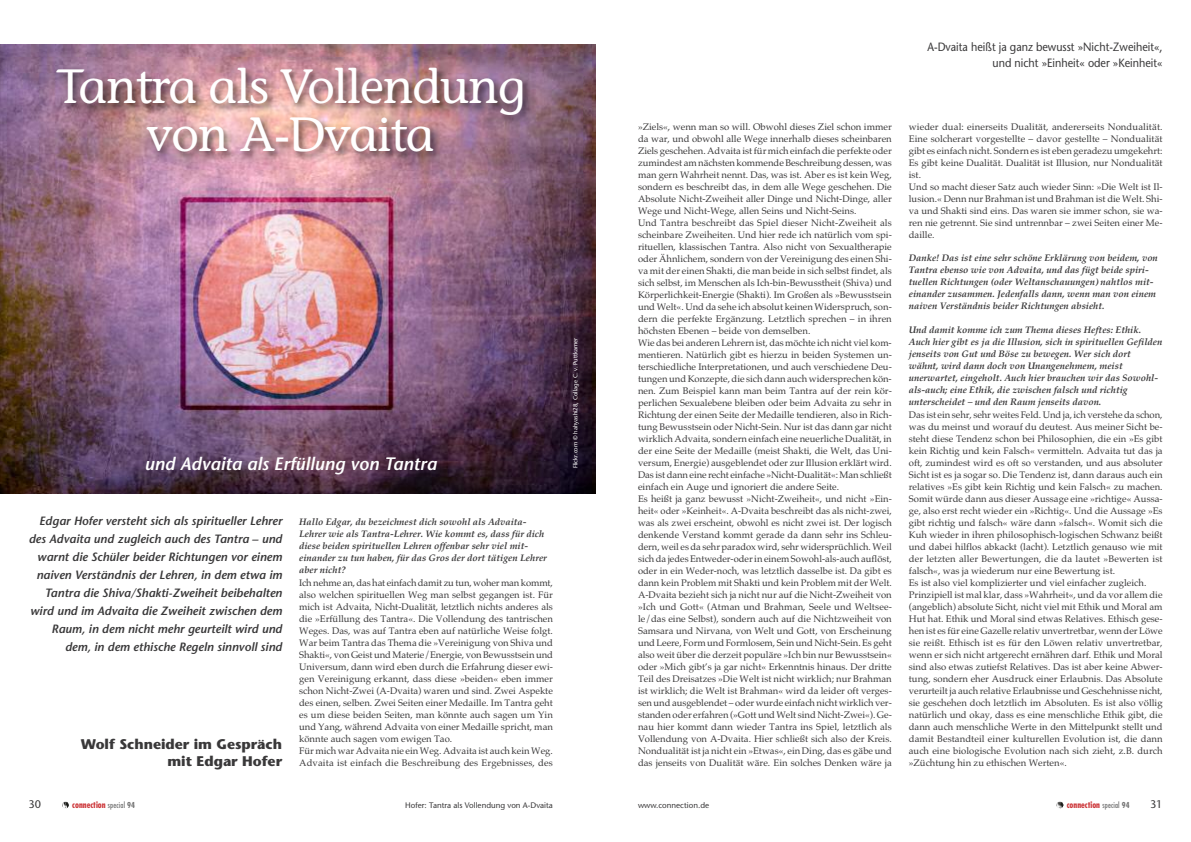
<style>
.page{position:relative;width:1191px;height:842px;background:#fff}
.page>*{position:absolute;margin:0;border:0;box-sizing:border-box;transform-origin:0 0}
.t1{font:48px/48.1px "Stone Informal";letter-spacing:-.03em;color:#fff;text-align:center}
.t2{font:italic 600 18px "Stone Sans";color:#fff}
.t3{font:700 14px/16.8px "Stone Sans";color:#393839;text-align:right}
.t4{font:italic 600 12px/18px "Stone Sans";color:#393839;text-align:right}
.t5{font:12px/16px "Stone Sans";color:#393839;text-align:right;scale:.9 1}
.t6{font:11px "Stone Sans";color:#393839}
.t7{font:9.5px/12px "Palatino";color:#393839}
.t8{font:italic 700 9.5px/12px "Palatino";color:#393839}
.t9{font:700 condensed 9px "Futura";color:#cd383b}
.t10{font:8px "Stone Sans";color:#393839}
.t11{font:6px "Stone Sans";color:#fff}
.s1{font-weight:400;font-size:8px;color:#747474}
.s2{font-size:8px;color:#747474}
</style>
<div class="page">
<img style="left:0;top:45px;width:595px;height:449px">
<svg style="left:62px;top:801px;width:7px;height:7px"></svg>
<svg style="left:1056px;top:801px;width:7px;height:7px"></svg>
<img style="left:7px;top:58px;width:575px;height:125px">
<h1 class="t1" style="left:56px;top:63px;width:471px">Tantra als Vollendung von A-Dvaita</h1>
<h2 class="t2" style="left:144px;top:457px;width:294px">und Advaita als Erfüllung von Tantra</h2>
<p class="t4" style="left:29px;top:513px;width:255px">Edgar Hofer versteht sich als spiritueller Lehrer des Advaita und zugleich auch des Tantra – und warnt die Schüler beider Richtungen vor einem naiven Verständnis der Lehren, in dem etwa im Tantra die Shiva/Shakti-Zweiheit beibehalten wird und im Advaita die Zweiheit zwischen dem Raum, in dem nicht mehr geurteilt wird und dem, in dem ethische Regeln sinnvoll sind</p>
<h3 class="t3" style="left:81px;top:737px;width:203px">Wolf Schneider im Gespräch mit Edgar Hofer</h3>
<p class="t8" style="left:299px;top:516px;width:249px">Hallo Edgar, du bezeichnest dich sowohl als Advaita-Lehrer wie als Tantra-Lehrer. Wie kommt es, dass für dich diese beiden spirituellen Lehren offenbar sehr viel mit&shy;einander zu tun haben, für das Gros der dort tätigen Lehrer aber nicht?</p>
<p class="t7" style="left:299px;top:577px;width:255px">Ich nehme an, das hat einfach damit zu tun, woher man kommt, also welchen spirituellen Weg man selbst gegangen ist. Für mich ist Advaita, Nicht-Dualität, letztlich nichts anderes als die »Erfüllung des Tantra«. Die Vollendung des tantrischen Weges. Das, was auf Tantra eben auf natürliche Weise folgt.<br>War beim Tantra das Thema die »Vereinigung von Shiva und Shakti«, von Geist und Materie/Energie, von Bewusstsein und Universum, dann wird eben durch die Erfahrung dieser ewi&shy;gen Vereinigung erkannt, dass diese »beiden« eben immer schon Nicht-Zwei (A-Dvaita) waren und sind. Zwei Aspekte des einen, selben. Zwei Seiten einer Medaille. Im Tantra geht es um diese beiden Seiten, man könnte auch sagen um Yin und Yang, während Advaita von einer Medaille spricht, man könnte auch sagen vom ewigen Tao.<br>Für mich war Advaita nie ein Weg. Advaita ist auch kein Weg.<br>Advaita ist einfach die Beschreibung des Ergebnisses, des</p>
<p class="t6" style="left:28px;top:799px;width:14px">30</p>
<p class="t9" style="left:72px;top:800px;width:64px">connection <span class="s1">special</span> <span class="s2">94</span></p>
<p class="t10" style="left:405px;top:802px;width:149px">Hofer: Tantra als Vollendung von A-Dvaita</p>
<p class="t11" style="left:573px;top:468px;width:132px;rotate:-90deg">Flickr.com © hahyashi28, Collage C. v. Puttkamer</p>
<p class="t5" style="left:927px;top:40px;width:263px">A-Dvaita heißt ja ganz bewusst »Nicht-Zweiheit«, und nicht »Einheit« oder »Keinheit«</p>
<p class="t7" style="left:638px;top:121px;width:255px">»Ziels«, wenn man so will. Obwohl dieses Ziel schon immer da war, und obwohl alle Wege innerhalb dieses scheinbaren Ziels geschehen. Advaita ist für mich einfach die perfekte oder zumindest am nächsten kommende Beschreibung dessen, was man gern Wahrheit nennt. Das, was ist. Aber es ist kein Weg, sondern es beschreibt das, in dem alle Wege geschehen. Die Absolute Nicht-Zweiheit aller Dinge und Nicht-Dinge, aller Wege und Nicht-Wege, allen Seins und Nicht-Seins.<br>Und Tantra beschreibt das Spiel dieser Nicht-Zweiheit als scheinbare Zweiheiten. Und hier rede ich natürlich vom spi&shy;rituellen, klassischen Tantra. Also nicht von Sexualtherapie oder Ähnlichem, sondern von der Vereinigung des einen Shi&shy;va mit der einen Shakti, die man beide in sich selbst findet, als sich selbst, im Menschen als Ich-bin-Bewusstheit (Shiva) und Körperlichkeit-Energie (Shakti). Im Großen als »Bewusstsein und Welt«. Und da sehe ich absolut keinen Widerspruch, son&shy;dern die perfekte Ergänzung. Letztlich sprechen – in ihren höchsten Ebenen – beide von demselben.<br>Wie das bei anderen Lehrern ist, das möchte ich nicht viel kom&shy;mentieren. Natürlich gibt es hierzu in beiden Systemen un&shy;terschiedliche Interpretationen, und auch verschiedene Deu&shy;tungen und Konzepte, die sich dann auch widersprechen kön&shy;nen. Zum Beispiel kann man beim Tantra auf der rein kör&shy;perlichen Sexualebene bleiben oder beim Advaita zu sehr in Richtung der einen Seite der Medaille tendieren, also in Rich&shy;tung Bewusstsein oder Nicht-Sein. Nur ist das dann gar nicht wirklich Advaita, sondern einfach eine neuerliche Dualität, in der eine Seite der Medaille (meist Shakti, die Welt, das Uni&shy;versum, Energie) ausgeblendet oder zur Illusion erklärt wird.<br>Das ist dann eine recht einfache »Nicht-Dualität«: Man schließt einfach ein Auge und ignoriert die andere Seite.<br>Es heißt ja ganz bewusst »Nicht-Zweiheit«, und nicht »Ein&shy;heit« oder »Keinheit«. A-Dvaita beschreibt das als nicht-zwei, was als zwei erscheint, obwohl es nicht zwei ist. Der logisch denkende Verstand kommt gerade da dann sehr ins Schleu&shy;dern, weil es da sehr paradox wird, sehr widersprüchlich. Weil sich da jedes Entweder-oder in einem Sowohl-als-auch auflöst, oder in ein Weder-noch, was letztlich dasselbe ist. Da gibt es dann kein Problem mit Shakti und kein Problem mit der Welt.<br>A-Dvaita bezieht sich ja nicht nur auf die Nicht-Zweiheit von »Ich und Gott« (Atman und Brahman, Seele und Weltsee&shy;le/das eine Selbst), sondern auch auf die Nichtzweiheit von Samsara und Nirvana, von Welt und Gott, von Erscheinung und Leere, Form und Formlosem, Sein und Nicht-Sein. Es geht also weit über die derzeit populäre »Ich bin nur Bewusstsein« oder »Mich gibt’s ja gar nicht« Erkenntnis hinaus. Der dritte Teil des Dreisatzes »Die Welt ist nicht wirklich; nur Brahman ist wirklich; die Welt ist Brahman« wird da leider oft verges&shy;sen und ausgeblendet – oder wurde einfach nicht wirklich ver&shy;standen oder erfahren (»Gott und Welt sind Nicht-Zwei«). Ge&shy;nau hier kommt dann wieder Tantra ins Spiel, letztlich als Vollendung von A-Dvaita. Hier schließt sich also der Kreis.<br>Nondualität ist ja nicht ein »Etwas«, ein Ding, das es gäbe und das jenseits von Dualität wäre. Ein solches Denken wäre ja</p>
<p class="t7" style="left:909px;top:121px;width:255px">wieder dual: einerseits Dualität, andererseits Nondualität.<br>Eine solcherart vorgestellte – davor gestellte – Nondualität gibt es einfach nicht. Sondern es ist eben geradezu umgekehrt:<br>Es gibt keine Dualität. Dualität ist Illusion, nur Nondualität ist.<br>Und so macht dieser Satz auch wieder Sinn: »Die Welt ist Il&shy;lusion.« Denn nur Brahman ist und Brahman ist die Welt. Shi&shy;va und Shakti sind eins. Das waren sie immer schon, sie wa&shy;ren nie getrennt. Sie sind untrennbar – zwei Seiten einer Me&shy;daille.</p>
<p class="t8" style="left:909px;top:252px;width:250px">Danke! Das ist eine sehr schöne Erklärung von beidem, von Tantra ebenso wie von Advaita, und das fügt beide spiri&shy;tuellen Richtungen (oder Weltanschauungen) nahtlos mit&shy;einander zusammen. Jedenfalls dann, wenn man von einem naiven Verständnis beider Richtungen absieht.</p>
<p class="t8" style="left:909px;top:324px;width:255px">Und damit komme ich zum Thema dieses Heftes: Ethik.<br>Auch hier gibt es ja die Illusion, sich in spirituellen Gefilden jenseits von Gut und Böse zu bewegen. Wer sich dort wähnt, wird dann doch von Unangenehmem, meist unerwartet, eingeholt. Auch hier brauchen wir das Sowohl&shy;als-auch; eine Ethik, die zwischen falsch und richtig unterscheidet – und den Raum jenseits davon.</p>
<p class="t7" style="left:909px;top:409px;width:255px">Das ist ein sehr, sehr weites Feld. Und ja, ich verstehe da schon, was du meinst und worauf du deutest. Aus meiner Sicht be&shy;steht diese Tendenz schon bei Philosophien, die ein »Es gibt kein Richtig und kein Falsch« vermitteln. Advaita tut das ja oft, zumindest wird es oft so verstanden, und aus absoluter Sicht ist es ja sogar so. Die Tendenz ist, dann daraus auch ein relatives »Es gibt kein Richtig und kein Falsch« zu machen.<br>Somit würde dann aus dieser Aussage eine »richtige« Aussa&shy;ge, also erst recht wieder ein »Richtig«. Und die Aussage »Es gibt richtig und falsch« wäre dann »falsch«. Womit sich die Kuh wieder in ihren philosophisch-logischen Schwanz beißt und dabei hilflos abkackt (lacht). Letztlich genauso wie mit der letzten aller Bewertungen, die da lautet »Bewerten ist falsch«, was ja wiederum nur eine Bewertung ist.<br>Es ist also viel komplizierter und viel einfacher zugleich.<br>Prinzipiell ist mal klar, dass »Wahrheit«, und da vor allem die (angeblich) absolute Sicht, nicht viel mit Ethik und Moral am Hut hat. Ethik und Moral sind etwas Relatives. Ethisch gese&shy;hen ist es für eine Gazelle relativ unvertretbar, wenn der Löwe sie reißt. Ethisch ist es für den Löwen relativ unvertretbar, wenn er sich nicht artgerecht ernähren darf. Ethik und Moral sind also etwas zutiefst Relatives. Das ist aber keine Abwer&shy;tung, sondern eher Ausdruck einer Erlaubnis. Das Absolute verurteilt ja auch relative Erlaubnisse und Geschehnisse nicht, sie geschehen doch letztlich im Absoluten. Es ist also völlig natürlich und okay, dass es eine menschliche Ethik gibt, die dann auch menschliche Werte in den Mittelpunkt stellt und damit Bestandteil einer kulturellen Evolution ist, die dann auch eine biologische Evolution nach sich zieht, z.B. durch »Züchtung hin zu ethischen Werten«.</p>
<p class="t10" style="left:638px;top:802px;width:73px">www.connection.de</p>
<p class="t9" style="left:1066px;top:800px;width:64px">connection <span class="s1">special</span> <span class="s2">94</span></p>
<p class="t6" style="left:1150px;top:799px;width:14px">31</p>
</div>
